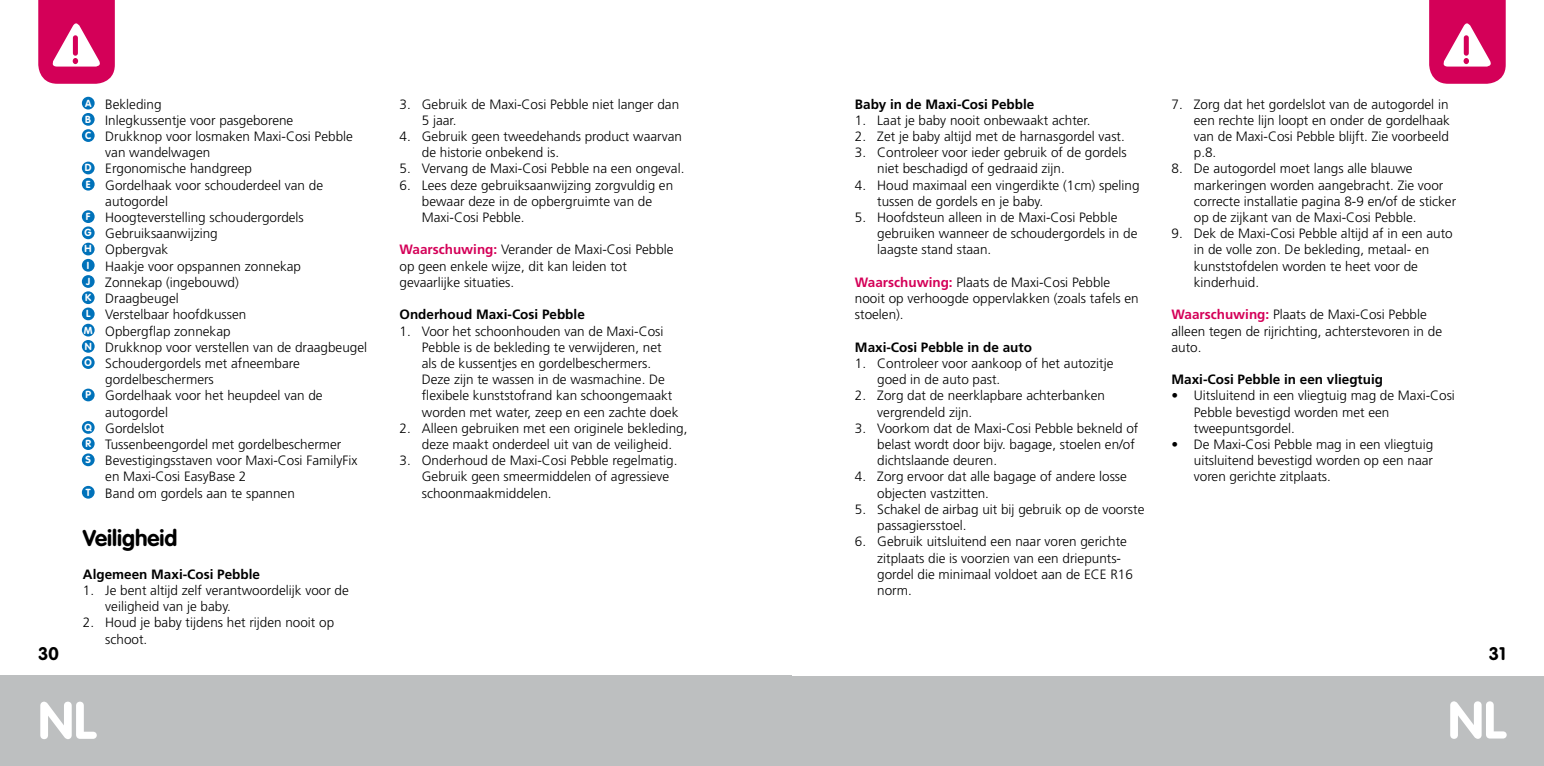
<style>
.page{position:relative;width:1544px;height:766px;background:#fff}
.page>*{position:absolute;margin:0;border:0;box-sizing:border-box;transform-origin:0 0}
.t1{font:700 51.75px "VAG Rounded Std";color:#fff}
.t2{font:700 22.5px "VAG Rounded Std";color:#000}
.t3{font:700 18px "VAG Rounded Std";color:#000}
.t4{font:300 13.5px/16.2px "Frutiger CE";color:#000}
.t5{font:700 13.5px "Frutiger CE";color:#000}
.t6{font:700 10.12px/16.2px "VAG Rounded Std";color:#fff;text-align:justify}
.s1{font-weight:700;color:#d40058}
</style>
<div class="page">
<div style="left:753px;top:675px;width:790px;height:90px;background:#bdbfc0"></div>
<div style="left:0;top:675px;width:791px;height:90px;background:#bdbfc0"></div>
<svg style="left:1429px;top:0;width:76px;height:84px"></svg>
<div style="left:1463px;top:35px;width:5px;height:21px;background:#d40058;border-radius:3px"></div>
<svg style="left:38px;top:0;width:77px;height:84px"></svg>
<div style="left:73px;top:35px;width:5px;height:21px;background:#d40058;border-radius:3px"></div>
<div style="left:82px;top:97px;width:13px;height:12px;background:#0072ba;border-radius:50%"></div>
<div style="left:82px;top:113px;width:13px;height:13px;background:#0072ba;border-radius:50%"></div>
<div style="left:82px;top:129px;width:13px;height:13px;background:#0072ba;border-radius:50%"></div>
<div style="left:82px;top:161px;width:13px;height:13px;background:#0072ba;border-radius:50%"></div>
<div style="left:82px;top:178px;width:13px;height:12px;background:#0072ba;border-radius:50%"></div>
<div style="left:82px;top:210px;width:13px;height:13px;background:#0072ba;border-radius:50%"></div>
<div style="left:82px;top:226px;width:13px;height:13px;background:#0072ba;border-radius:50%"></div>
<div style="left:82px;top:242px;width:13px;height:13px;background:#0072ba;border-radius:50%"></div>
<div style="left:82px;top:259px;width:13px;height:12px;background:#0072ba;border-radius:50%"></div>
<div style="left:82px;top:275px;width:13px;height:13px;background:#0072ba;border-radius:50%"></div>
<div style="left:82px;top:291px;width:13px;height:13px;background:#0072ba;border-radius:50%"></div>
<div style="left:82px;top:307px;width:13px;height:13px;background:#0072ba;border-radius:50%"></div>
<div style="left:82px;top:323px;width:13px;height:13px;background:#0072ba;border-radius:50%"></div>
<div style="left:82px;top:340px;width:13px;height:12px;background:#0072ba;border-radius:50%"></div>
<div style="left:82px;top:356px;width:13px;height:13px;background:#0072ba;border-radius:50%"></div>
<div style="left:82px;top:388px;width:13px;height:13px;background:#0072ba;border-radius:50%"></div>
<div style="left:82px;top:421px;width:13px;height:12px;background:#0072ba;border-radius:50%"></div>
<div style="left:82px;top:437px;width:13px;height:13px;background:#0072ba;border-radius:50%"></div>
<div style="left:82px;top:453px;width:13px;height:13px;background:#0072ba;border-radius:50%"></div>
<div style="left:82px;top:485px;width:13px;height:13px;background:#0072ba;border-radius:50%"></div>
<p class="t4" style="left:105px;top:96px;width:263px">Bekleding<br>Inlegkussentje voor pasgeborene<br>Drukknop voor losmaken Maxi-Cosi Pebble van wandelwagen<br>Ergonomische handgreep<br>Gordelhaak voor schouderdeel van de autogordel<br>Hoogteverstelling schoudergordels<br>Gebruiksaanwijzing<br>Opbergvak<br>Haakje voor opspannen zonnekap<br>Zonnekap (ingebouwd)<br>Draagbeugel<br>Verstelbaar hoofdkussen<br>Opbergflap zonnekap<br>Drukknop voor verstellen van de draagbeugel<br>Schoudergordels met afneembare gordelbeschermers<br>Gordelhaak voor het heupdeel van de autogordel<br>Gordelslot<br>Tussenbeengordel met gordelbeschermer<br>Bevestigingsstaven voor Maxi-Cosi FamilyFix en Maxi-Cosi EasyBase 2<br>Band om gordels aan te spannen</p>
<h2 class="t2" style="left:83px;top:528px;width:96px">Veiligheid</h2>
<p class="t5" style="left:83px;top:566px;width:179px">Algemeen Maxi-Cosi Pebble</p>
<p class="t4" style="left:105px;top:582px;width:245px;text-indent:-22px">1. Je bent altijd zelf verantwoordelijk voor de veiligheid van je baby.</p>
<p class="t4" style="left:105px;top:614px;width:230px;text-indent:-22px">2. Houd je baby tijdens het rijden nooit op schoot.</p>
<p class="t6" style="left:85px;top:96px;width:8px">A B C</p>
<p class="t6" style="left:85px;top:160px;width:8px">D<br>E</p>
<p class="t6" style="left:84px;top:209px;width:10px;text-align:center">F<br>G<br>H<br>I<br>J<br>K<br>L<br>M<br>N<br>O</p>
<p class="t6" style="left:85px;top:387px;width:7px">P</p>
<p class="t6" style="left:85px;top:420px;width:9px">Q R S</p>
<p class="t6" style="left:86px;top:484px;width:6px">T</p>
<p class="t4" style="left:422px;top:96px;width:259px;text-indent:-22px">3. Gebruik de Maxi-Cosi Pebble niet langer dan<br>5 jaar.</p>
<p class="t4" style="left:422px;top:128px;width:262px;text-indent:-22px">4. Gebruik geen tweedehands product waarvan de historie onbekend is.</p>
<p class="t4" style="left:399px;top:160px;width:286px">5. Vervang de Maxi-Cosi Pebble na een ongeval.</p>
<p class="t4" style="left:422px;top:177px;width:253px;text-indent:-22px">6. Lees deze gebruiksaanwijzing zorgvuldig en bewaar deze in de opbergruimte van de<br>Maxi-Cosi Pebble.</p>
<p class="t4" style="left:399px;top:241px;width:276px"><span class="s1">Waarschuwing:</span> Verander de Maxi-Cosi Pebble op geen enkele wijze, dit kan leiden tot gevaarlijke situaties.</p>
<p class="t5" style="left:399px;top:307px;width:187px">Onderhoud Maxi-Cosi Pebble</p>
<p class="t4" style="left:422px;top:322px;width:258px;text-indent:-22px">1. Voor het schoonhouden van de Maxi-Cosi Pebble is de bekleding te verwijderen, net als de kussentjes en gordelbeschermers.<br>Deze zijn te wassen in de wasmachine. De flexibele kunststofrand kan schoongemaakt worden met water, zeep en een zachte doek</p>
<p class="t4" style="left:399px;top:420px;width:289px;text-align:center">2. Alleen gebruiken met een originele bekleding, deze maakt onderdeel uit van de veiligheid.</p>
<p class="t4" style="left:422px;top:452px;width:257px;text-indent:-22px">3. Onderhoud de Maxi-Cosi Pebble regelmatig.<br>Gebruik geen smeermiddelen of agressieve schoonmaakmiddelen.</p>
<p class="t5" style="left:855px;top:96px;width:181px">Baby in de Maxi-Cosi Pebble</p>
<p class="t4" style="left:855px;top:112px;width:237px">1. Laat je baby nooit onbewaakt achter.</p>
<p class="t4" style="left:855px;top:128px;width:271px">2. Zet je baby altijd met de harnasgordel vast.</p>
<p class="t4" style="left:877px;top:144px;width:251px;text-indent:-22px">3. Controleer voor ieder gebruik of de gordels niet beschadigd of gedraaid zijn.</p>
<p class="t4" style="left:877px;top:177px;width:264px;text-indent:-22px">4. Houd maximaal een vingerdikte (1cm) speling tussen de gordels en je baby.</p>
<p class="t4" style="left:877px;top:209px;width:262px;text-indent:-22px">5. Hoofdsteun alleen in de Maxi-Cosi Pebble gebruiken wanneer de schoudergordels in de laagste stand staan.</p>
<p class="t4" style="left:855px;top:274px;width:285px"><span class="s1">Waarschuwing:</span> Plaats de Maxi-Cosi Pebble nooit op verhoogde oppervlakken (zoals tafels en stoelen).</p>
<p class="t5" style="left:855px;top:339px;width:179px">Maxi-Cosi Pebble in de auto</p>
<p class="t4" style="left:877px;top:355px;width:238px;text-indent:-22px">1. Controleer voor aankoop of het autozitje goed in de auto past.</p>
<p class="t4" style="left:877px;top:387px;width:229px;text-indent:-22px">2. Zorg dat de neerklapbare achterbanken vergrendeld zijn.</p>
<p class="t4" style="left:877px;top:420px;width:263px;text-indent:-22px">3. Voorkom dat de Maxi-Cosi Pebble bekneld of belast wordt door bijv. bagage, stoelen en/of dichtslaande deuren.</p>
<p class="t4" style="left:877px;top:468px;width:251px;text-indent:-22px">4. Zorg ervoor dat alle bagage of andere losse objecten vastzitten.</p>
<p class="t4" style="left:877px;top:501px;width:269px;text-indent:-22px">5. Schakel de airbag uit bij gebruik op de voorste passagiersstoel.</p>
<p class="t4" style="left:877px;top:533px;width:257px;text-indent:-22px">6. Gebruik uitsluitend een naar voren gerichte zitplaats die is voorzien van een driepunts&shy;gordel die minimaal voldoet aan de ECE R16 norm.</p>
<p class="t4" style="left:1193px;top:96px;width:258px;text-align:justify;text-indent:-22px">7. Zorg dat het gordelslot van de autogordel in een rechte lijn loopt en onder de gordelhaak van de Maxi-Cosi Pebble blijft. Zie voorbeeld p.8.</p>
<p class="t4" style="left:1193px;top:160px;width:264px;text-indent:-22px">8. De autogordel moet langs alle blauwe markeringen worden aangebracht. Zie voor correcte installatie pagina 8-9 en/of de sticker op de zijkant van de Maxi-Cosi Pebble.</p>
<p class="t4" style="left:1193px;top:225px;width:260px;text-indent:-22px">9. Dek de Maxi-Cosi Pebble altijd af in een auto in de volle zon. De bekleding, metaal- en kunststofdelen worden te heet voor de kinderhuid.</p>
<p class="t4" style="left:1171px;top:306px;width:272px"><span class="s1">Waarschuwing:</span> Plaats de Maxi-Cosi Pebble alleen tegen de rijrichting, achterstevoren in de auto.</p>
<p class="t5" style="left:1171px;top:372px;width:213px">Maxi-Cosi Pebble in een vliegtuig</p>
<p class="t4" style="left:1193px;top:387px;width:263px;text-indent:-22px">• Uitsluitend in een vliegtuig mag de Maxi-Cosi<br>Pebble bevestigd worden met een tweepuntsgordel.</p>
<p class="t4" style="left:1193px;top:436px;width:241px;text-align:justify;text-indent:-22px">• De Maxi-Cosi Pebble mag in een vliegtuig uitsluitend bevestigd worden op een naar voren gerichte zitplaats.</p>
<h3 class="t3" style="left:38px;top:645px;width:22px">30</h3>
<h3 class="t3" style="left:1488px;top:645px;width:18px">31</h3>
<h1 class="t1" style="left:38px;top:698px;width:59px">NL</h1>
<h1 class="t1" style="left:1448px;top:698px;width:59px">NL</h1>
</div>
